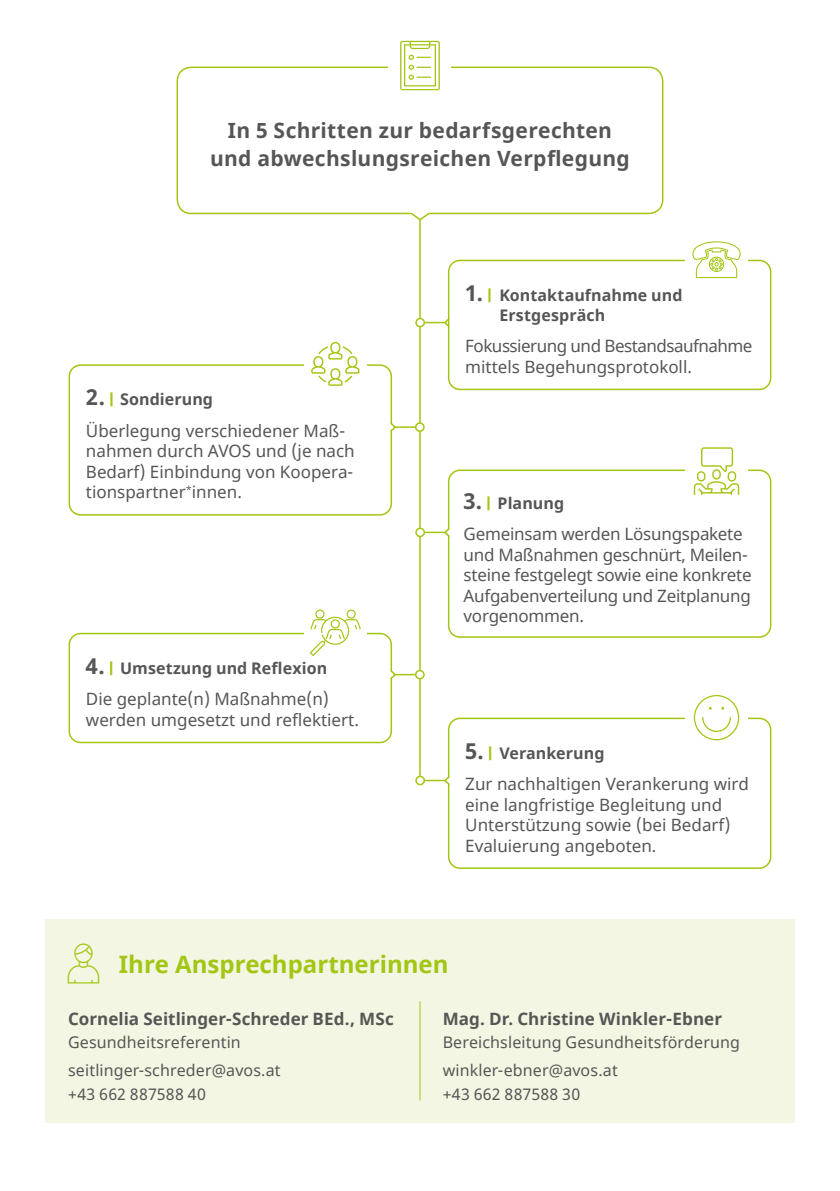
<style>
.page{position:relative;width:840px;height:1191px;background:#fff}
.page>*{position:absolute;margin:0;border:0;box-sizing:border-box;transform-origin:0 0}
.t1{font:700 24px "Noto Sans";color:#a2c613}
.t2{font:700 21px/28px "Noto Sans";letter-spacing:.015em;color:#565656;text-align:center}
.t3{font:17px/20.4px "Noto Sans";color:#565656}
.t4{font:700 17px "Noto Sans";letter-spacing:.005em;color:#565656}
.t5{font:17px/20.4px "Noto Sans";letter-spacing:-.03em;color:#565656}
.t6{font:16px/24px "Noto Sans";letter-spacing:.01em;color:#565656}
.t7{font:700 16px/20px "Noto Sans";letter-spacing:.005em;color:#565656}
.s1{font-size:22px}
.s2{font-family:"DIN Pro";color:#a2c613}
</style>
<div class="page">
<div style="left:45px;top:919px;width:749px;height:204px;background:#f3f6e3"></div>
<hr style="left:419px;top:216px;width:1px;height:566px;background:#a2c613">
<svg style="left:176px;top:66px;width:487px;height:155px"></svg>
<div style="left:447px;top:717px;width:324px;height:152px;border:2px solid #a2c613;border-radius:11px"></div>
<hr style="left:424px;top:779px;width:23px;height:2px;background:#a2c613">
<div style="left:415px;top:775px;width:10px;height:10px;background:#fff;border:2px solid #a2c613;border-radius:50%"></div>
<svg style="left:443px;top:775px;width:7px;height:11px"></svg>
<div style="left:685px;top:706px;width:62px;height:28px;background:#fff"></div>
<svg style="left:693px;top:695px;width:45px;height:45px"></svg>
<div style="left:447px;top:469px;width:324px;height:169px;border:2px solid #a2c613;border-radius:11px"></div>
<hr style="left:424px;top:531px;width:23px;height:2px;background:#a2c613">
<div style="left:415px;top:527px;width:10px;height:10px;background:#fff;border:2px solid #a2c613;border-radius:50%"></div>
<svg style="left:443px;top:527px;width:7px;height:10px"></svg>
<div style="left:685px;top:458px;width:62px;height:28px;background:#fff"></div>
<svg style="left:693px;top:447px;width:45px;height:48px"></svg>
<div style="left:68px;top:633px;width:324px;height:110px;border:2px solid #a2c613;border-radius:11px"></div>
<div style="left:415px;top:670px;width:9px;height:9px;background:#fff;border:2px solid #a2c613;border-radius:50%"></div>
<svg style="left:389px;top:669px;width:26px;height:11px"></svg>
<div style="left:304px;top:624px;width:62px;height:28px;background:#fff"></div>
<svg style="left:309px;top:609px;width:52px;height:47px"></svg>
<div style="left:415px;top:318px;width:10px;height:9px;background:#fff;border:2px solid #a2c613;border-radius:50%"></div>
<svg style="left:424px;top:319px;width:23px;height:7px"></svg>
<div style="left:447px;top:260px;width:324px;height:130px;border:2px solid #a2c613;border-radius:11px"></div>
<div style="left:685px;top:250px;width:62px;height:28px;background:#fff"></div>
<svg style="left:692px;top:241px;width:48px;height:37px"></svg>
<div style="left:68px;top:364px;width:324px;height:151px;border:2px solid #a2c613;border-radius:11px"></div>
<hr style="left:392px;top:426px;width:23px;height:2px;background:#a2c613">
<div style="left:415px;top:422px;width:9px;height:10px;background:#fff;border:2px solid #a2c613;border-radius:50%"></div>
<svg style="left:389px;top:422px;width:7px;height:10px"></svg>
<div style="left:304px;top:350px;width:62px;height:28px;background:#fff"></div>
<svg style="left:311px;top:342px;width:48px;height:44px"></svg>
<div style="left:388px;top:46px;width:63px;height:44px;background:#fff"></div>
<svg style="left:400px;top:41px;width:39px;height:49px"></svg>
<hr style="left:419px;top:1001px;width:1px;height:99px;background:#a2c613">
<p class="t2" style="left:210px;top:117px;width:421px">In 5 Schritten zur bedarfsgerechten und abwechslungsreichen Verpflegung</p>
<p class="t7" style="left:86px;top:390px;width:129px"><span class="s1">2.</span> <span class="s2">|</span> Sondierung</p>
<p class="t3" style="left:86px;top:421px;width:270px">Überlegung verschiedener Maß&shy;nahmen durch AVOS und (je nach<br>Bedarf) Einbindung von Koopera&shy;tionspartner<sup>*</sup>innen.</p>
<p class="t7" style="left:86px;top:658px;width:243px"><span class="s1">4.</span> <span class="s2">|</span> Umsetzung und Reflexion</p>
<p class="t3" style="left:86px;top:689px;width:274px">Die geplante(n) Maßnahme(n) werden umgesetzt und reflektiert.</p>
<p class="t7" style="left:499px;top:285px;width:184px;text-indent:-34px"><span class="s1">1.</span> <span class="s2">|</span> Kontaktaufnahme und<br>Erstgespräch</p>
<p class="t5" style="left:465px;top:336px;width:288px">Fokussierung und Bestandsaufnahme mittels Begehungsprotokoll.</p>
<p class="t7" style="left:463px;top:493px;width:102px"><span class="s1">3.</span> <span class="s2">|</span> Planung</p>
<p class="t3" style="left:463px;top:525px;width:289px">Gemeinsam werden Lösungspakete und Maßnahmen geschnürt, Meilen&shy;steine festgelegt sowie eine konkrete<br>Aufgabenverteilung und Zeitplanung vorgenommen.</p>
<p class="t7" style="left:465px;top:743px;width:141px"><span class="s1">5.</span> <span class="s2">|</span> Verankerung</p>
<p class="t3" style="left:465px;top:774px;width:285px">Zur nachhaltigen Verankerung wird eine langfristige Begleitung und<br>Unterstützung sowie (bei Bedarf)<br>Evaluierung angeboten.</p>
<h1 class="t1" style="left:119px;top:947px;width:331px">Ihre Ansprechpartnerinnen</h1>
<p class="t4" style="left:68px;top:1007px;width:327px">Cornelia Seitlinger-Schreder BEd., MSc</p>
<p class="t4" style="left:442px;top:1007px;width:281px">Mag. Dr. Christine Winkler-Ebner</p>
<p class="t6" style="left:68px;top:1030px;width:174px">Gesundheitsreferentin</p>
<p class="t6" style="left:442px;top:1030px;width:299px">Bereichsleitung Gesundheitsförderung</p>
<p class="t6" style="left:68px;top:1059px;width:214px">seitlinger-schreder@avos.at +43 662 887588 40</p>
<p class="t6" style="left:442px;top:1059px;width:176px">winkler-ebner@avos.at +43 662 887588 30</p>
</div>
